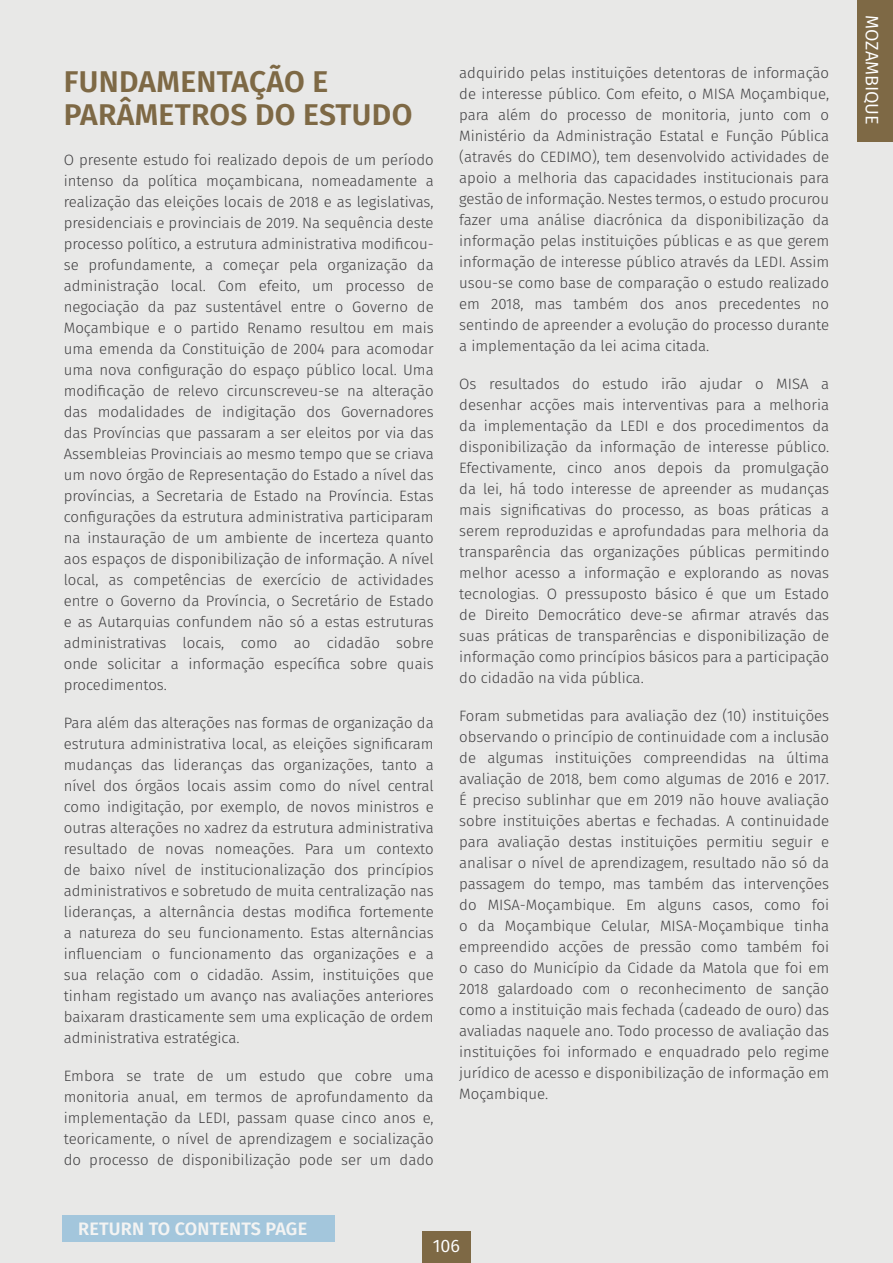
<style>
.page{position:relative;width:893px;height:1263px;background:#e8e8e7}
.page>*{position:absolute;margin:0;border:0;box-sizing:border-box;transform-origin:0 0}
.t1{font:600 30px/33px "Fira Sans";letter-spacing:.01em;color:#7e6945}
.t2{font:600 18px "Fira Sans";letter-spacing:.01em;color:#fff}
.t3{font:18px "Fira Sans";color:#fff}
.t4{font:300 15px/21px "Fira Sans";color:#414042;text-align:justify}
</style>
<div class="page">
<div style="left:857px;top:0;width:36px;height:141px;background:#7e6945"></div>
<div style="left:422px;top:1231px;width:49px;height:32px;background:#7e6945"></div>
<div style="left:62px;top:1215px;width:273px;height:27px;background:#a3c6dc"></div>
<h1 class="t1" style="left:64px;top:63px;width:350px">FUNDAMENTAÇÃO E<br>PARÂMETROS DO ESTUDO</h1>
<p class="t4" style="left:64px;top:149px;width:371px">O presente estudo foi realizado depois de um período intenso da política moçambicana, nomeadamente a realização das eleições locais de 2018 e as legislativas, presidenciais e provinciais de 2019. Na sequência deste processo político, a estrutura administrativa modificou&shy;se profundamente, a começar pela organização da administração local. Com efeito, um processo de negociação da paz sustentável entre o Governo de Moçambique e o partido Renamo resultou em mais uma emenda da Constituição de 2004 para acomodar uma nova configuração do espaço público local. Uma modificação de relevo circunscreveu-se na alteração das modalidades de indigitação dos Governadores das Províncias que passaram a ser eleitos por via das Assembleias Provinciais ao mesmo tempo que se criava um novo órgão de Representação do Estado a nível das províncias, a Secretaria de Estado na Província. Estas configurações da estrutura administrativa participaram na instauração de um ambiente de incerteza quanto aos espaços de disponibilização de informação. A nível local, as competências de exercício de actividades entre o Governo da Província, o Secretário de Estado e as Autarquias confundem não só a estas estruturas administrativas locais, como ao cidadão sobre onde solicitar a informação específica sobre quais procedimentos.</p>
<p class="t4" style="left:64px;top:712px;width:371px">Para além das alterações nas formas de organização da estrutura administrativa local, as eleições significaram mudanças das lideranças das organizações, tanto a nível dos órgãos locais assim como do nível central como indigitação, por exemplo, de novos ministros e outras alterações no xadrez da estrutura administrativa resultado de novas nomeações. Para um contexto de baixo nível de institucionalização dos princípios administrativos e sobretudo de muita centralização nas lideranças, a alternância destas modifica fortemente a natureza do seu funcionamento. Estas alternâncias influenciam o funcionamento das organizações e a sua relação com o cidadão. Assim, instituições que tinham registado um avanço nas avaliações anteriores baixaram drasticamente sem uma explicação de ordem administrativa estratégica.</p>
<p class="t4" style="left:64px;top:1065px;width:371px">Embora se trate de um estudo que cobre uma monitoria anual, em termos de aprofundamento da implementação da LEDI, passam quase cinco anos e, teoricamente, o nível de aprendizagem e socialização do processo de disponibilização pode ser um dado</p>
<p class="t2" style="left:78px;top:1214px;width:231px">RETURN TO CONTENTS PAGE</p>
<p class="t4" style="left:459px;top:62px;width:371px">adquirido pelas instituições detentoras de informação de interesse público. Com efeito, o MISA Moçambique, para além do processo de monitoria, junto com o Ministério da Administração Estatal e Função Pública (através do CEDIMO), tem desenvolvido actividades de apoio a melhoria das capacidades institucionais para gestão de informação. Nestes termos, o estudo procurou fazer uma análise diacrónica da disponibilização da informação pelas instituições públicas e as que gerem informação de interesse público através da LEDI. Assim usou-se como base de comparação o estudo realizado em 2018, mas também dos anos precedentes no sentindo de apreender a evolução do processo durante a implementação da lei acima citada.</p>
<p class="t4" style="left:459px;top:373px;width:371px">Os resultados do estudo irão ajudar o MISA a desenhar acções mais interventivas para a melhoria da implementação da LEDI e dos procedimentos da disponibilização da informação de interesse público.<br>Efectivamente, cinco anos depois da promulgação da lei, há todo interesse de apreender as mudanças mais significativas do processo, as boas práticas a serem reproduzidas e aprofundadas para melhoria da transparência das organizações públicas permitindo melhor acesso a informação e explorando as novas tecnologias. O pressuposto básico é que um Estado de Direito Democrático deve-se afirmar através das suas práticas de transparências e disponibilização de informação como princípios básicos para a participação do cidadão na vida pública.</p>
<p class="t4" style="left:459px;top:705px;width:371px">Foram submetidas para avaliação dez (10) instituições observando o princípio de continuidade com a inclusão de algumas instituições compreendidas na última avaliação de 2018, bem como algumas de 2016 e 2017.<br>É preciso sublinhar que em 2019 não houve avaliação sobre instituições abertas e fechadas. A continuidade para avaliação destas instituições permitiu seguir e analisar o nível de aprendizagem, resultado não só da passagem do tempo, mas também das intervenções do MISA-Moçambique. Em alguns casos, como foi o da Moçambique Celular, MISA-Moçambique tinha empreendido acções de pressão como também foi o caso do Município da Cidade da Matola que foi em 2018 galardoado com o reconhecimento de sanção como a instituição mais fechada (cadeado de ouro) das avaliadas naquele ano. Todo processo de avaliação das instituições foi informado e enquadrado pelo regime jurídico de acesso e disponibilização de informação em Moçambique.</p>
<p class="t3" style="left:433px;top:1233px;width:29px">106</p>
<p class="t3" style="left:885px;top:15px;width:111px;rotate:90deg">MOZAMBIQUE</p>
</div>
